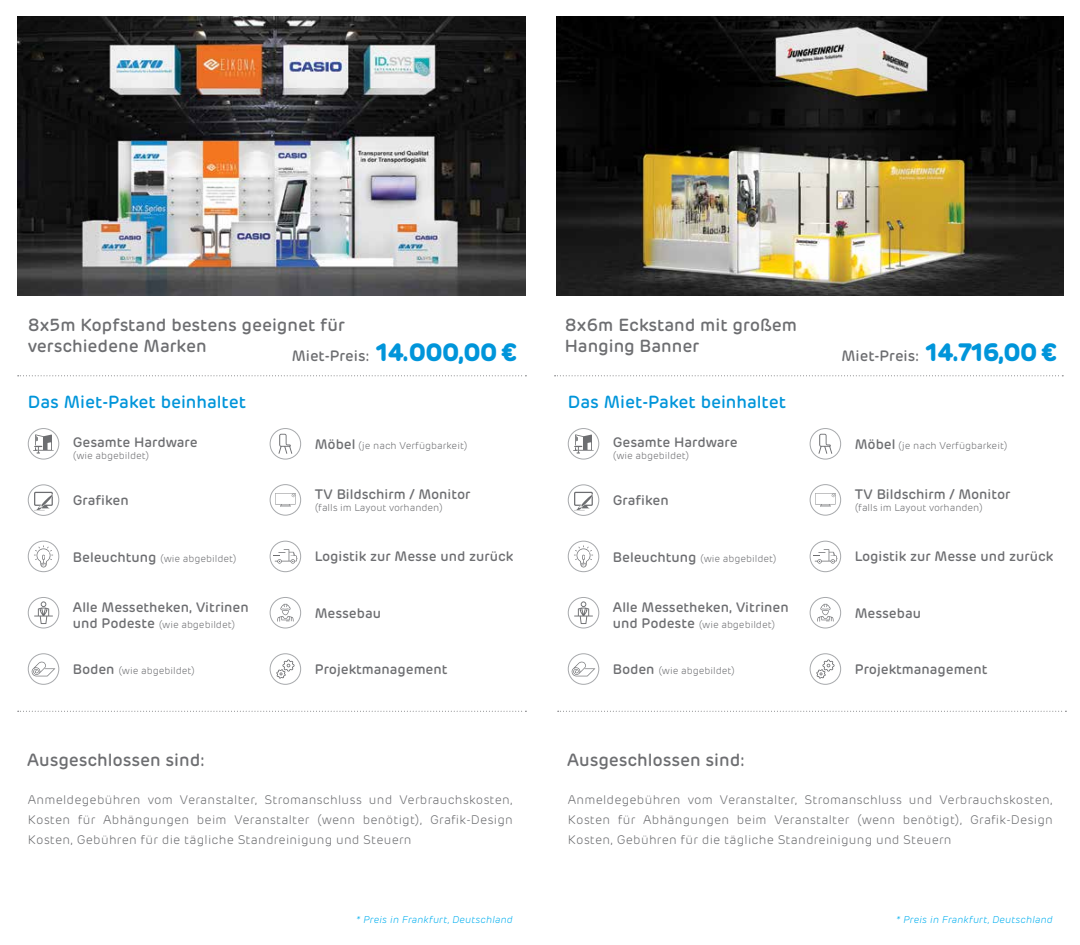
<style>
.page{position:relative;width:1080px;height:945px;background:#fff}
.page>*{position:absolute;margin:0;border:0;box-sizing:border-box;transform-origin:0 0}
.t1{font:500 17.5px/21px "Rubrik";color:#6d6e71}
.t2{font:500 17.5px "Rubrik";color:#0095da}
.t3{font:500 15px "Rubrik";color:#6d6e71}
.t4{font:500 13.75px "Rubrik";color:#6d6e71}
.t5{font:300 12.5px/20px "Rubrik";letter-spacing:.02em;color:#6d6e71;text-align:justify}
.t6{font:300 10px "Rubrik";color:#6d6e71}
.t7{font:italic 300 10px "Rubrik";letter-spacing:.02em;color:#00aeef}
.s1{font-weight:700;font-size:25px;color:#0095da}
.s2{font-weight:500;font-size:13.75px}
</style>
<div class="page">
<svg style="left:18px;top:375px;width:508px;height:1px"></svg>
<img style="left:18px;top:17px;width:507px;height:278px">
<div style="left:28px;top:485px;width:31px;height:31px;border:1px solid #a7a9ac;border-radius:50%"></div>
<svg style="left:34px;top:492px;width:19px;height:18px"></svg>
<div style="left:28px;top:541px;width:31px;height:31px;border:1px solid #a7a9ac;border-radius:50%"></div>
<svg style="left:34px;top:545px;width:19px;height:22px"></svg>
<div style="left:28px;top:597px;width:31px;height:31px;border:1px solid #a7a9ac;border-radius:50%"></div>
<svg style="left:34px;top:601px;width:19px;height:23px"></svg>
<div style="left:28px;top:653px;width:31px;height:32px;border:1px solid #a7a9ac;border-radius:50%"></div>
<svg style="left:31px;top:662px;width:24px;height:14px"></svg>
<div style="left:270px;top:428px;width:31px;height:31px;border:1px solid #a7a9ac;border-radius:50%"></div>
<svg style="left:279px;top:434px;width:13px;height:20px"></svg>
<div style="left:270px;top:484px;width:31px;height:31px;border:1px solid #a7a9ac;border-radius:50%"></div>
<svg style="left:275px;top:493px;width:21px;height:14px"></svg>
<div style="left:270px;top:541px;width:31px;height:31px;border:1px solid #a7a9ac;border-radius:50%"></div>
<svg style="left:273px;top:549px;width:24px;height:15px"></svg>
<div style="left:270px;top:597px;width:31px;height:31px;border:1px solid #a7a9ac;border-radius:50%"></div>
<svg style="left:277px;top:604px;width:17px;height:18px"></svg>
<div style="left:270px;top:653px;width:31px;height:32px;border:1px solid #a7a9ac;border-radius:50%"></div>
<svg style="left:276px;top:659px;width:19px;height:20px"></svg>
<div style="left:28px;top:428px;width:31px;height:31px;border:1px solid #a7a9ac;border-radius:50%"></div>
<svg style="left:33px;top:434px;width:21px;height:19px"></svg>
<svg style="left:18px;top:711px;width:508px;height:1px"></svg>
<img style="left:556px;top:17px;width:508px;height:278px">
<svg style="left:555px;top:375px;width:508px;height:1px"></svg>
<div style="left:568px;top:485px;width:31px;height:31px;border:1px solid #a7a9ac;border-radius:50%"></div>
<svg style="left:574px;top:492px;width:19px;height:18px"></svg>
<div style="left:568px;top:541px;width:31px;height:31px;border:1px solid #a7a9ac;border-radius:50%"></div>
<svg style="left:574px;top:545px;width:19px;height:22px"></svg>
<div style="left:568px;top:597px;width:31px;height:31px;border:1px solid #a7a9ac;border-radius:50%"></div>
<svg style="left:574px;top:601px;width:19px;height:23px"></svg>
<div style="left:568px;top:653px;width:31px;height:32px;border:1px solid #a7a9ac;border-radius:50%"></div>
<svg style="left:571px;top:662px;width:24px;height:14px"></svg>
<div style="left:810px;top:428px;width:31px;height:31px;border:1px solid #a7a9ac;border-radius:50%"></div>
<svg style="left:819px;top:434px;width:13px;height:20px"></svg>
<div style="left:810px;top:484px;width:31px;height:31px;border:1px solid #a7a9ac;border-radius:50%"></div>
<svg style="left:815px;top:493px;width:21px;height:14px"></svg>
<div style="left:810px;top:541px;width:31px;height:31px;border:1px solid #a7a9ac;border-radius:50%"></div>
<svg style="left:813px;top:549px;width:24px;height:15px"></svg>
<div style="left:810px;top:597px;width:31px;height:31px;border:1px solid #a7a9ac;border-radius:50%"></div>
<svg style="left:817px;top:604px;width:17px;height:18px"></svg>
<div style="left:810px;top:653px;width:31px;height:32px;border:1px solid #a7a9ac;border-radius:50%"></div>
<svg style="left:816px;top:659px;width:19px;height:20px"></svg>
<div style="left:568px;top:428px;width:31px;height:31px;border:1px solid #a7a9ac;border-radius:50%"></div>
<svg style="left:573px;top:434px;width:21px;height:19px"></svg>
<svg style="left:558px;top:711px;width:508px;height:1px"></svg>
<h1 class="t1" style="left:28px;top:314px;width:318px">8x5m Kopfstand bestens geeignet für verschiedene Marken</h1>
<p class="t3" style="left:292px;top:347px;width:227px">Miet-Preis: <span class="s1">14.000,00 €</span></p>
<h1 class="t1" style="left:565px;top:314px;width:234px">8x6m Eckstand mit großem<br>Hanging Banner</h1>
<p class="t3" style="left:842px;top:347px;width:217px">Miet-Preis: <span class="s1">14.716,00 €</span></p>
<h1 class="t2" style="left:28px;top:391px;width:220px">Das Miet-Paket beinhaltet</h1>
<h1 class="t2" style="left:568px;top:391px;width:220px">Das Miet-Paket beinhaltet</h1>
<p class="t4" style="left:73px;top:434px;width:126px">Gesamte Hardware</p>
<p class="t6" style="left:73px;top:450px;width:78px">(wie abgebildet)</p>
<p class="t4" style="left:73px;top:492px;width:57px">Grafiken</p>
<p class="t6" style="left:73px;top:553px;width:165px"><span class="s2">Beleuchtung</span> (wie abgebildet)</p>
<p class="t4" style="left:73px;top:599px;width:177px">Alle Messetheken, Vitrinen</p>
<p class="t6" style="left:73px;top:619px;width:164px"><span class="s2">und Podeste</span> (wie abgebildet)</p>
<p class="t6" style="left:73px;top:665px;width:123px"><span class="s2">Boden</span> (wie abgebildet)</p>
<p class="t6" style="left:315px;top:440px;width:154px"><span class="s2">Möbel</span> (je nach Verfügbarkeit)</p>
<p class="t4" style="left:315px;top:486px;width:157px">TV Bildschirm / Monitor</p>
<p class="t6" style="left:315px;top:502px;width:130px">(falls im Layout vorhanden)</p>
<p class="t4" style="left:315px;top:548px;width:200px">Logistik zur Messe und zurück</p>
<p class="t4" style="left:315px;top:604px;width:68px">Messebau</p>
<p class="t4" style="left:315px;top:661px;width:134px">Projektmanagement</p>
<p class="t4" style="left:613px;top:434px;width:126px">Gesamte Hardware</p>
<p class="t6" style="left:613px;top:450px;width:78px">(wie abgebildet)</p>
<p class="t4" style="left:613px;top:492px;width:57px">Grafiken</p>
<p class="t6" style="left:613px;top:553px;width:165px"><span class="s2">Beleuchtung</span> (wie abgebildet)</p>
<p class="t4" style="left:613px;top:599px;width:177px">Alle Messetheken, Vitrinen</p>
<p class="t6" style="left:613px;top:619px;width:164px"><span class="s2">und Podeste</span> (wie abgebildet)</p>
<p class="t6" style="left:613px;top:665px;width:123px"><span class="s2">Boden</span> (wie abgebildet)</p>
<p class="t6" style="left:855px;top:440px;width:154px"><span class="s2">Möbel</span> (je nach Verfügbarkeit)</p>
<p class="t4" style="left:855px;top:486px;width:157px">TV Bildschirm / Monitor</p>
<p class="t6" style="left:855px;top:502px;width:130px">(falls im Layout vorhanden)</p>
<p class="t4" style="left:855px;top:548px;width:200px">Logistik zur Messe und zurück</p>
<p class="t4" style="left:855px;top:604px;width:68px">Messebau</p>
<p class="t4" style="left:855px;top:661px;width:134px">Projektmanagement</p>
<h1 class="t1" style="left:27px;top:749px;width:179px">Ausgeschlossen sind:</h1>
<p class="t5" style="left:28px;top:790px;width:486px">Anmeldegebühren vom Veranstalter, Stromanschluss und Verbrauchskosten, Kosten für Abhängungen beim Veranstalter (wenn benötigt), Grafik-Design Kosten, Gebühren für die tägliche Standreinigung und Steuern</p>
<h1 class="t1" style="left:567px;top:749px;width:179px">Ausgeschlossen sind:</h1>
<p class="t5" style="left:568px;top:790px;width:486px">Anmeldegebühren vom Veranstalter, Stromanschluss und Verbrauchskosten, Kosten für Abhängungen beim Veranstalter (wenn benötigt), Grafik-Design Kosten, Gebühren für die tägliche Standreinigung und Steuern</p>
<p class="t7" style="left:357px;top:914px;width:157px">* Preis in Frankfurt, Deutschland</p>
<p class="t7" style="left:897px;top:914px;width:157px">* Preis in Frankfurt, Deutschland</p>
</div>
